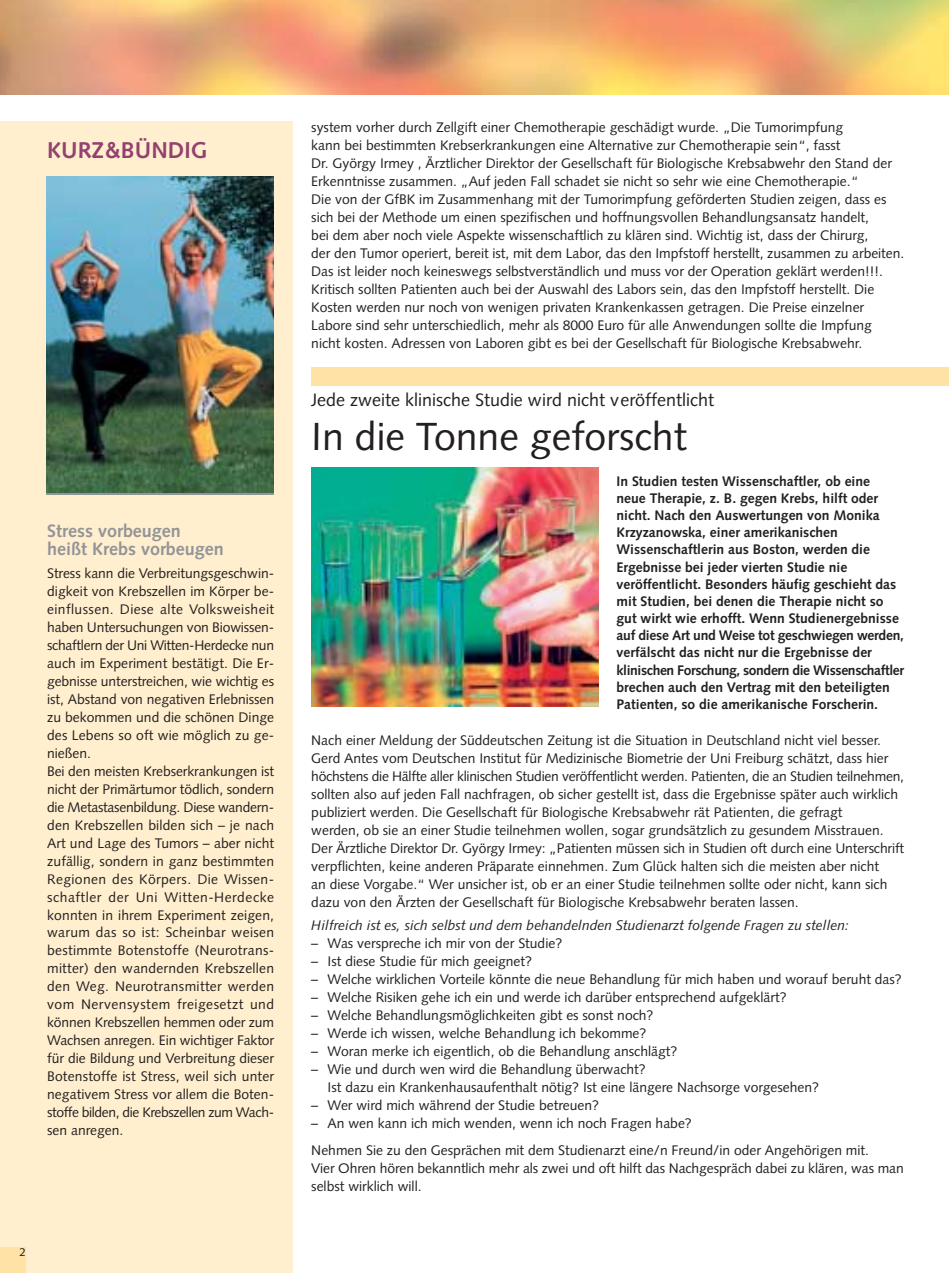
<style>
.page{position:relative;width:949px;height:1273px;background:#fff}
.page>*{position:absolute;margin:0;border:0;box-sizing:border-box;transform-origin:0 0}
.t1{font:39.2px "Syntax";color:#231f1f}
.t2{font:700 22.93px "Syntax";color:#93416f}
.t3{font:18.03px "Syntax";color:#231f1f}
.t4{font:700 18.03px/18px "Syntax";color:#939497}
.t5{font:13.83px/18px "Syntax";color:#231f1f}
.t6{font:700 13.83px/17.2px "Syntax";color:#231f1f}
.t7{font:italic 13.83px "Syntax";color:#231f1f}
.t8{font:11.38px "Syntax";color:#231f1f}
</style>
<div class="page">
<div style="left:311px;top:367px;width:638px;height:18px;background:#ffe3a6"></div>
<div style="left:0;top:121px;width:293px;height:1152px;background:#ffefcf"></div>
<img style="left:0;top:0;width:949px;height:95px">
<div style="left:0;top:1247px;width:26px;height:26px;background:#ffe3a6"></div>
<img style="left:47px;top:177px;width:227px;height:316px">
<img style="left:311px;top:468px;width:287px;height:239px">
<h2 class="t2" style="left:47px;top:141px;width:162px">KURZ&amp;BÜNDIG</h2>
<h3 class="t4" style="left:47px;top:524px;width:178px">Stress vorbeugen heißt Krebs vorbeugen</h3>
<p class="t5" style="left:47px;top:566px;width:228px">Stress kann die Verbreitungsgeschwin&shy;digkeit von Krebszellen im Körper be&shy;einflussen. Diese alte Volksweisheit haben Untersuchungen von Biowissen&shy;schaftlern der Uni Witten-Herdecke nun auch im Experiment bestätigt. Die Er&shy;gebnisse unterstreichen, wie wichtig es ist, Abstand von negativen Erlebnissen zu bekommen und die schönen Dinge des Lebens so oft wie möglich zu ge&shy;nießen.<br>Bei den meisten Krebserkrankungen ist nicht der Primärtumor tödlich, sondern die Metastasenbildung. Diese wandern&shy;den Krebszellen bilden sich – je nach Art und Lage des Tumors – aber nicht zufällig, sondern in ganz bestimmten Regionen des Körpers. Die Wissen&shy;schaftler der Uni Witten-Herdecke konnten in ihrem Experiment zeigen, warum das so ist: Scheinbar weisen bestimmte Botenstoffe (Neurotrans&shy;mitter) den wandernden Krebszellen den Weg. Neurotransmitter werden vom Nervensystem freigesetzt und können Krebszellen hemmen oder zum Wachsen anregen. Ein wichtiger Faktor für die Bildung und Verbreitung dieser Botenstoffe ist Stress, weil sich unter negativem Stress vor allem die Boten&shy;stoffe bilden, die Krebszellen zum Wach&shy;sen anregen.</p>
<p class="t8" style="left:19px;top:1248px;width:8px">2</p>
<p class="t5" style="left:311px;top:120px;width:594px">system vorher durch Zellgift einer Chemotherapie geschädigt wurde. „Die Tumorimpfung<br>kann bei bestimmten Krebserkrankungen eine Alternative zur Chemotherapie sein“, fasst<br>Dr. György Irmey , Ärztlicher Direktor der Gesellschaft für Biologische Krebsabwehr den Stand der Erkenntnisse zusammen. „Auf jeden Fall schadet sie nicht so sehr wie eine Chemotherapie.“<br>Die von der GfBK im Zusammenhang mit der Tumorimpfung geförderten Studien zeigen, dass es sich bei der Methode um einen spezifischen und hoffnungsvollen Behandlungsansatz handelt,<br>bei dem aber noch viele Aspekte wissenschaftlich zu klären sind. Wichtig ist, dass der Chirurg,<br>der den Tumor operiert, bereit ist, mit dem Labor, das den Impfstoff herstellt, zusammen zu arbeiten.<br>Das ist leider noch keineswegs selbstverständlich und muss vor der Operation geklärt werden!!!.<br>Kritisch sollten Patienten auch bei der Auswahl des Labors sein, das den Impfstoff herstellt. Die Kosten werden nur noch von wenigen privaten Krankenkassen getragen. Die Preise einzelner Labore sind sehr unterschiedlich, mehr als 8000 Euro für alle Anwendungen sollte die Impfung nicht kosten. Adressen von Laboren gibt es bei der Gesellschaft für Biologische Krebsabwehr.</p>
<h3 class="t3" style="left:311px;top:393px;width:404px">Jede zweite klinische Studie wird nicht veröffentlicht</h3>
<h1 class="t1" style="left:311px;top:421px;width:377px">In die Tonne geforscht</h1>
<p class="t6" style="left:617px;top:474px;width:289px">In Studien testen Wissenschaftler, ob eine<br>neue Therapie, z. B. gegen Krebs, hilft oder nicht. Nach den Auswertungen von Monika Krzyzanowska, einer amerikanischen Wissenschaftlerin aus Boston, werden die Ergebnisse bei jeder vierten Studie nie veröffentlicht. Besonders häufig geschieht das mit Studien, bei denen die Therapie nicht so gut wirkt wie erhofft. Wenn Studienergebnisse auf diese Art und Weise tot geschwiegen werden, verfälscht das nicht nur die Ergebnisse der klinischen Forschung, sondern die Wissenschaftler brechen auch den Vertrag mit den beteiligten Patienten, so die amerikanische Forscherin.</p>
<p class="t5" style="left:311px;top:732px;width:594px">Nach einer Meldung der Süddeutschen Zeitung ist die Situation in Deutschland nicht viel besser.<br>Gerd Antes vom Deutschen Institut für Medizinische Biometrie der Uni Freiburg schätzt, dass hier höchstens die Hälfte aller klinischen Studien veröffentlicht werden. Patienten, die an Studien teilnehmen, sollten also auf jeden Fall nachfragen, ob sicher gestellt ist, dass die Ergebnisse später auch wirklich publiziert werden. Die Gesellschaft für Biologische Krebsabwehr rät Patienten, die gefragt<br>werden, ob sie an einer Studie teilnehmen wollen, sogar grundsätzlich zu gesundem Misstrauen.<br>Der Ärztliche Direktor Dr. György Irmey: „Patienten müssen sich in Studien oft durch eine Unterschrift verpflichten, keine anderen Präparate einnehmen. Zum Glück halten sich die meisten aber nicht<br>an diese Vorgabe.“ Wer unsicher ist, ob er an einer Studie teilnehmen sollte oder nicht, kann sich dazu von den Ärzten der Gesellschaft für Biologische Krebsabwehr beraten lassen.</p>
<p class="t7" style="left:311px;top:920px;width:539px">Hilfreich ist es, sich selbst und dem behandelnden Studienarzt folgende Fragen zu stellen:</p>
<p class="t5" style="left:311px;top:936px;width:252px">– Was verspreche ich mir von der Studie?</p>
<p class="t5" style="left:311px;top:954px;width:222px">– Ist diese Studie für mich geeignet?</p>
<p class="t5" style="left:311px;top:972px;width:592px">– Welche wirklichen Vorteile könnte die neue Behandlung für mich haben und worauf beruht das?</p>
<p class="t5" style="left:311px;top:990px;width:477px">– Welche Risiken gehe ich ein und werde ich darüber entsprechend aufgeklärt?</p>
<p class="t5" style="left:311px;top:1008px;width:344px">– Welche Behandlungsmöglichkeiten gibt es sonst noch?</p>
<p class="t5" style="left:311px;top:1026px;width:337px">– Werde ich wissen, welche Behandlung ich bekomme?</p>
<p class="t5" style="left:311px;top:1044px;width:368px">– Woran merke ich eigentlich, ob die Behandlung anschlägt?</p>
<p class="t5" style="left:328px;top:1062px;width:493px;text-indent:-16px">– Wie und durch wen wird die Behandlung überwacht?<br>Ist dazu ein Krankenhausaufenthalt nötig? Ist eine längere Nachsorge vorgesehen?</p>
<p class="t5" style="left:311px;top:1098px;width:289px">– Wer wird mich während der Studie betreuen?</p>
<p class="t5" style="left:311px;top:1111px;width:559px;line-height:27.3px">– An wen kann ich mich wenden, wenn ich noch Fragen habe?<br>Nehmen Sie zu den Gesprächen mit dem Studienarzt eine/n Freund/in oder Angehörigen mit.</p>
<p class="t5" style="left:311px;top:1161px;width:594px">Vier Ohren hören bekanntlich mehr als zwei und oft hilft das Nachgespräch dabei zu klären, was man selbst wirklich will.</p>
</div>
